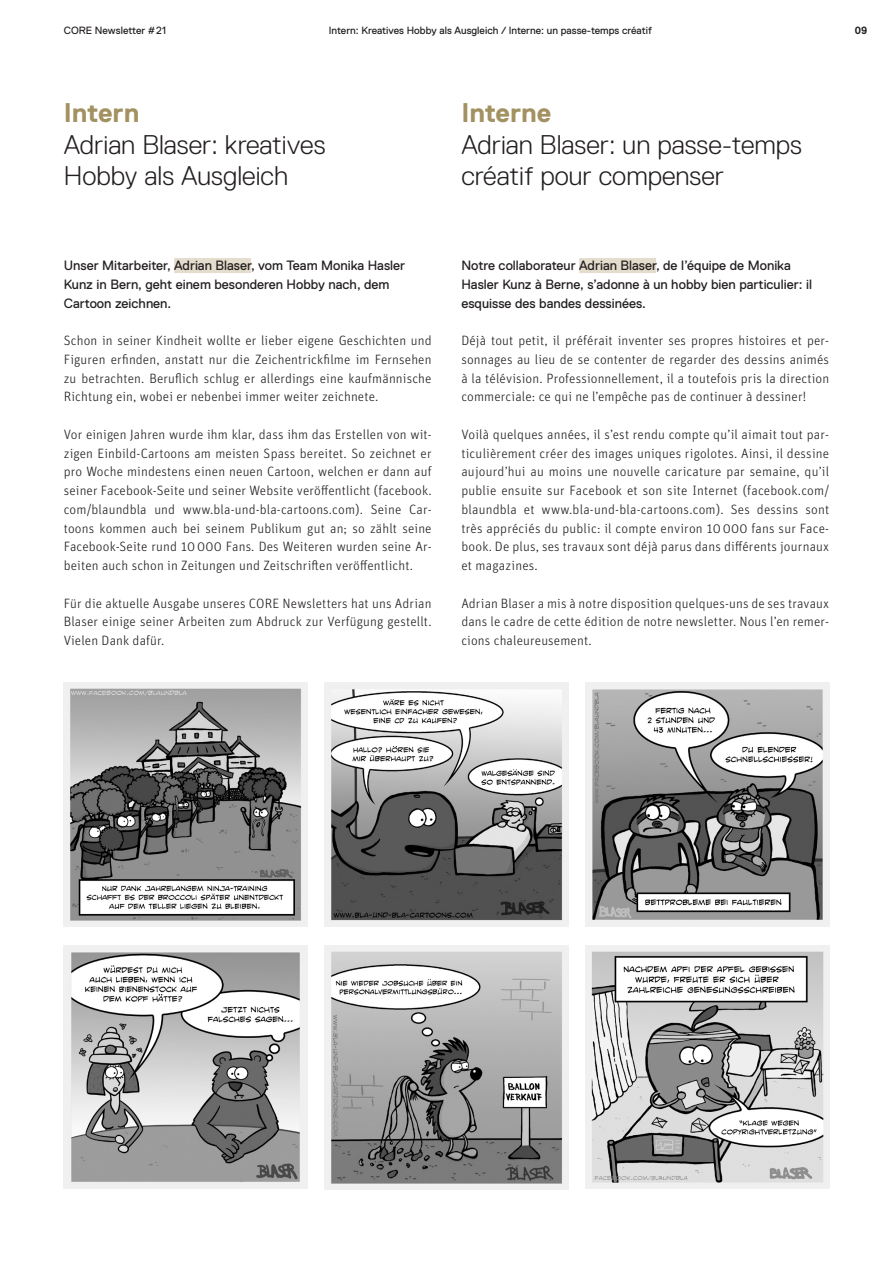
<style>
.page{position:relative;width:893px;height:1263px;background:#fff}
.page>*{position:absolute;margin:0;border:0;box-sizing:border-box;transform-origin:0 0}
.t1{font:300 27px/31.5px "Replica Pro";color:#231f20}
.t2{font:700 27px "Replica Pro";color:#a29161}
.t3{font:300 13.5px/18.8px "Unit OT";letter-spacing:.01em;color:#231f20;text-align:justify}
.t4{font:13.5px/18.8px "Replica Pro";color:#231f20}
.t5{font:10.5px "Replica Pro";color:#231f20}
.t6{font:700 10.5px "Replica Pro";color:#231f20}
</style>
<div class="page">
<div style="left:174px;top:258px;width:77px;height:15px;background:#e4dccc"></div>
<div style="left:579px;top:258px;width:77px;height:15px;background:#e4dccc"></div>
<img style="left:585px;top:945px;width:244px;height:244px">
<img style="left:64px;top:683px;width:244px;height:243px">
<img style="left:64px;top:945px;width:243px;height:244px">
<img style="left:585px;top:683px;width:244px;height:243px">
<img style="left:325px;top:945px;width:244px;height:244px">
<img style="left:325px;top:683px;width:243px;height:243px">
<p class="t5" style="left:64px;top:24px;width:104px">CORE Newsletter #21</p>
<p class="t5" style="left:329px;top:24px;width:325px">Intern: Kreatives Hobby als Ausgleich / Interne: un passe-temps créatif</p>
<p class="t6" style="left:855px;top:24px;width:14px">09</p>
<h1 class="t2" style="left:64px;top:98px;width:77px">Intern</h1>
<h1 class="t1" style="left:64px;top:129px;width:263px">Adrian Blaser: kreatives<br>Hobby als Ausgleich</h1>
<p class="t4" style="left:64px;top:256px;width:343px">Unser Mitarbeiter, Adrian Blaser, vom Team Monika Hasler<br>Kunz in Bern, geht einem besonderen Hobby nach, dem<br>Cartoon zeichnen.</p>
<p class="t3" style="left:64px;top:331px;width:369px">Schon in seiner Kindheit wollte er lieber eigene Geschichten und Figuren erfinden, anstatt nur die Zeichentrickfilme im Fernsehen zu betrachten. Beruflich schlug er allerdings eine kaufmännische Richtung ein, wobei er nebenbei immer weiter zeichnete.</p>
<p class="t3" style="left:64px;top:425px;width:369px">Vor einigen Jahren wurde ihm klar, dass ihm das Erstellen von wit&shy;zigen Einbild-Cartoons am meisten Spass bereitet. So zeichnet er pro Woche mindestens einen neuen Cartoon, welchen er dann auf seiner Facebook-Seite und seiner Website veröffentlicht (facebook. com/blaundbla und www.bla-und-bla-cartoons.com). Seine Car&shy;toons kommen auch bei seinem Publikum gut an; so zählt seine Facebook-Seite rund 10000 Fans. Des Weiteren wurden seine Ar&shy;beiten auch schon in Zeitungen und Zeitschriften veröffentlicht.</p>
<p class="t3" style="left:64px;top:594px;width:369px">Für die aktuelle Ausgabe unseres CORE Newsletters hat uns Adrian Blaser einige seiner Arbeiten zum Abdruck zur Verfügung gestellt.<br>Vielen Dank dafür.</p>
<h1 class="t2" style="left:461px;top:98px;width:92px">Interne</h1>
<h1 class="t1" style="left:461px;top:129px;width:342px">Adrian Blaser: un passe-temps créatif pour compenser</h1>
<p class="t4" style="left:461px;top:256px;width:352px">Notre collaborateur Adrian Blaser, de l’équipe de Monika<br>Hasler Kunz à Berne, s’adonne à un hobby bien particulier: il esquisse des bandes dessinées.</p>
<p class="t3" style="left:461px;top:331px;width:369px">Déjà tout petit, il préférait inventer ses propres histoires et per&shy;sonnages au lieu de se contenter de regarder des dessins animés à la télévision. Professionnellement, il a toutefois pris la direction commerciale: ce qui ne l’empêche pas de continuer à dessiner!</p>
<p class="t3" style="left:461px;top:425px;width:369px">Voilà quelques années, il s’est rendu compte qu’il aimait tout par&shy;ticulièrement créer des images uniques rigolotes. Ainsi, il dessine aujourd’hui au moins une nouvelle caricature par semaine, qu’il publie ensuite sur Facebook et son site Internet (facebook.com/ blaundbla et www.bla-und-bla-cartoons.com). Ses dessins sont très appréciés du public: il compte environ 10 000 fans sur Face&shy;book. De plus, ses travaux sont déjà parus dans différents journaux et magazines.</p>
<p class="t3" style="left:461px;top:594px;width:369px">Adrian Blaser a mis à notre disposition quelques-uns de ses travaux dans le cadre de cette édition de notre newsletter. Nous l’en remer&shy;cions chaleureusement.</p>
</div>
